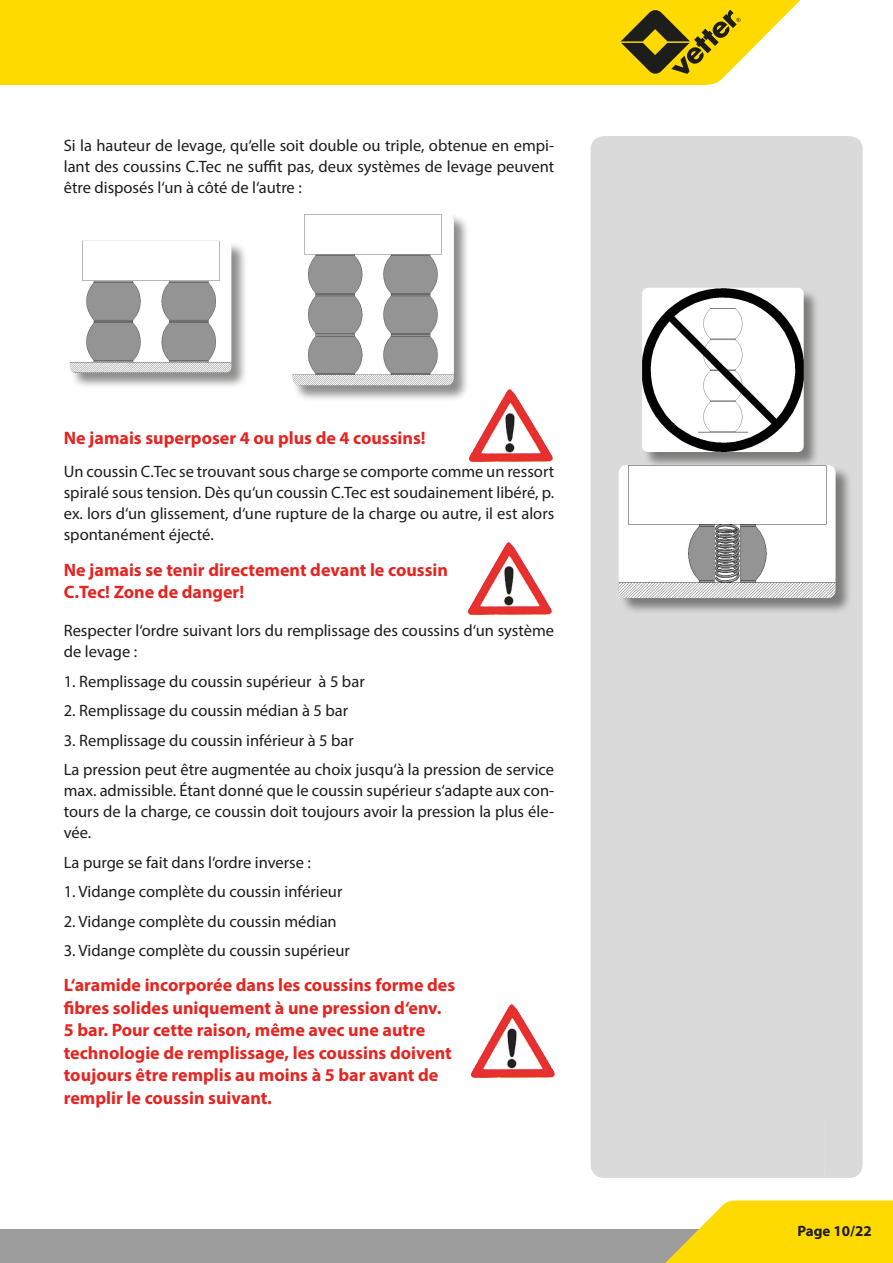
<style>
.page{position:relative;width:893px;height:1263px;background:#fff}
.page>*{position:absolute;margin:0;border:0;box-sizing:border-box;transform-origin:0 0}
.t1{font:700 18px/22.5px "Myriad Pro";color:#e52521}
.t2{font:16.5px/21px "Myriad Pro";color:#1d1d1b;text-align:justify}
.t3{font:700 15px "Myriad Pro";color:#1d1d1b}
</style>
<div class="page">
<div style="left:0;top:1229px;width:893px;height:34px;background:#9d9d9d"></div>
<div style="left:0;top:0;width:801px;height:85px;background:#ffda00"></div>
<svg style="left:665px;top:1200px;width:228px;height:63px;background:#fadb21"></svg>
<svg style="left:621px;top:10px;width:120px;height:64px;background:#aa930d"></svg>
<div style="left:591px;top:136px;width:37px;height:1042px;background:#dadada"></div>
<div style="left:628px;top:136px;width:196px;height:1042px;background:#dadada"></div>
<div style="left:824px;top:136px;width:39px;height:1042px;background:#dadada"></div>
<div style="left:70px;top:241px;width:178px;height:148px;background:#1d1d1b;opacity:.5"></div>
<img style="left:70px;top:241px;width:161px;height:132px">
<div style="left:293px;top:213px;width:178px;height:189px;background:#1d1d1b;opacity:.5"></div>
<img style="left:292px;top:213px;width:162px;height:173px">
<div style="left:642px;top:288px;width:179px;height:180px;background:#1d1d1b;opacity:.5"></div>
<img style="left:642px;top:288px;width:162px;height:164px">
<div style="left:619px;top:465px;width:233px;height:150px;background:#1d1d1b;opacity:.5"></div>
<img style="left:619px;top:465px;width:217px;height:133px">
<img style="left:471px;top:1004px;width:84px;height:74px">
<img style="left:468px;top:542px;width:84px;height:73px">
<img style="left:468px;top:386px;width:85px;height:76px">
<p class="t2" style="left:64px;top:134px;width:492px">Si la hauteur de levage, qu‘elle soit double ou triple, obtenue en empi&shy;lant des coussins C.Tec ne suffit pas, deux systèmes de levage peuvent être disposés l‘un à côté de l‘autre :</p>
<p class="t1" style="left:64px;top:426px;width:363px">Ne jamais superposer 4 ou plus de 4 coussins!</p>
<p class="t2" style="left:64px;top:461px;width:492px">Un coussin C.Tec se trouvant sous charge se comporte comme un ressort spiralé sous tension. Dès qu‘un coussin C.Tec est soudainement libéré, p. ex. lors d‘un glissement, d‘une rupture de la charge ou autre, il est alors spontanément éjecté.</p>
<p class="t1" style="left:64px;top:558px;width:386px">Ne jamais se tenir directement devant le coussin<br>C.Tec! Zone de danger!</p>
<p class="t2" style="left:64px;top:620px;width:492px">Respecter l‘ordre suivant lors du remplissage des coussins d‘un système de levage :</p>
<p class="t2" style="left:64px;top:670px;width:302px">1. Remplissage du coussin supérieur à 5 bar</p>
<p class="t2" style="left:64px;top:700px;width:286px">2. Remplissage du coussin médian à 5 bar</p>
<p class="t2" style="left:64px;top:725px;width:492px;line-height:29.5px">3. Remplissage du coussin inférieur à 5 bar<br>La pression peut être augmentée au choix jusqu‘à la pression de service</p>
<p class="t2" style="left:64px;top:780px;width:492px">max. admissible. Étant donné que le coussin supérieur s‘adapte aux con&shy;tours de la charge, ce coussin doit toujours avoir la pression la plus éle&shy;vée.</p>
<p class="t2" style="left:64px;top:851px;width:249px">La purge se fait dans l‘ordre inverse :</p>
<p class="t2" style="left:64px;top:881px;width:280px">1. Vidange complète du coussin inférieur</p>
<p class="t2" style="left:64px;top:910px;width:275px">2. Vidange complète du coussin médian</p>
<p class="t2" style="left:64px;top:940px;width:288px">3. Vidange complète du coussin supérieur</p>
<p class="t1" style="left:64px;top:973px;width:393px">L‘aramide incorporée dans les coussins forme des fibres solides uniquement à une pression d‘env.<br>5 bar. Pour cette raison, même avec une autre technologie de remplissage, les coussins doivent toujours être remplis au moins à 5 bar avant de remplir le coussin suivant.</p>
<p class="t3" style="left:797px;top:1221px;width:76px">Page 10/22</p>
</div>
